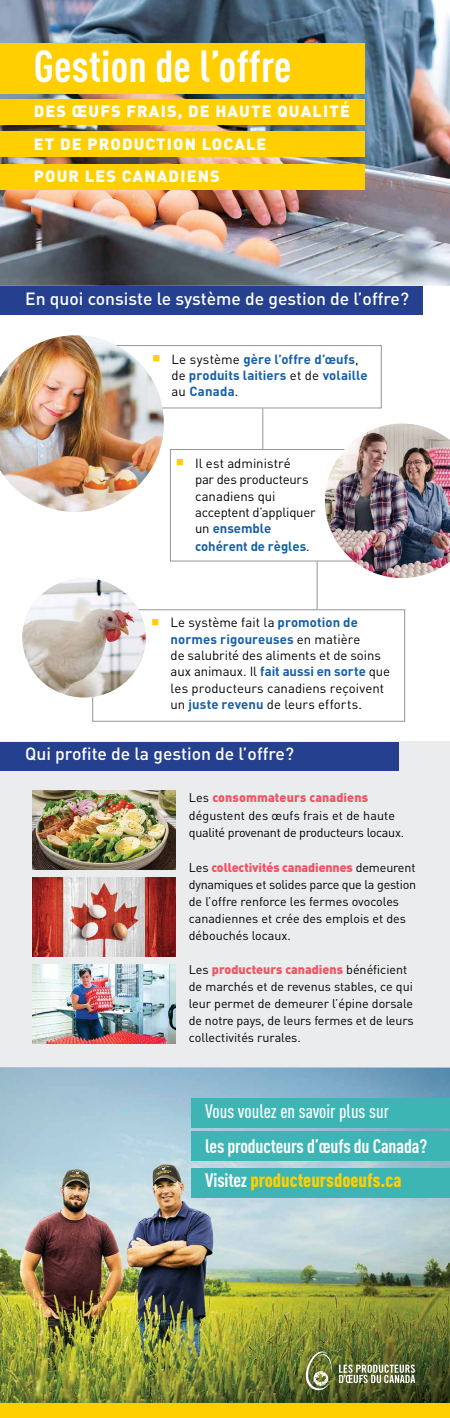
<style>
.page{position:relative;width:450px;height:1418px;background:#fff}
.page>*{position:absolute;margin:0;border:0;box-sizing:border-box;transform-origin:0 0}
.t1{font:700 44.25px "DIN Cond";letter-spacing:.005em;color:#fff}
.t2{font:700 19.25px/34.5px "DIN Cond";letter-spacing:-.01em;color:#fff}
.t3{font:500 19.25px "DIN Cond";color:#fff}
.t4{font:500 17.5px "DIN Pro";color:#fff}
.t5{font:900 16.25px/32.5px "DIN Pro";letter-spacing:.07em;color:#fff}
.t6{font:13.12px/16.2px "DIN Pro";color:#000}
.t7{font:700 13.12px/16.2px "DIN Pro";letter-spacing:.005em;color:#165ea9}
.t8{font:12.5px/17.1px "DIN Pro";color:#000}
.t9{font:12.5px/17px "DIN Pro";letter-spacing:-.02em;color:#000}
.s1{font-weight:400;color:#000}
.s2{font-weight:700;color:#165ea9}
.s3{font-weight:900;color:#f05363}
.s4{font-weight:900;color:#ffcf01}
</style>
<div class="page">
<div style="left:0;top:741px;width:450px;height:474px;background:#ebeced"></div>
<img style="left:0;top:1067px;width:450px;height:336px">
<div style="left:0;top:1403px;width:450px;height:15px;background:#ffcf01"></div>
<div style="left:81px;top:345px;width:301px;height:63px;border:1px solid #939598"></div>
<div style="left:92px;top:609px;width:313px;height:112px;border:1px solid #939598"></div>
<div style="left:170px;top:449px;width:235px;height:112px;border:1px solid #939598"></div>
<img style="left:0;top:0;width:450px;height:286px">
<div style="left:0;top:99px;width:365px;height:26px;background:#ffcf01"></div>
<div style="left:0;top:131px;width:365px;height:26px;background:#ffcf01"></div>
<div style="left:0;top:164px;width:365px;height:26px;background:#ffcf01"></div>
<div style="left:0;top:286px;width:422px;height:29px;background:#25408f"></div>
<div style="left:0;top:741px;width:399px;height:29px;background:#25408f"></div>
<div style="left:0;top:43px;width:365px;height:51px;background:#ffcf01"></div>
<img style="left:0;top:335px;width:164px;height:177px">
<div style="left:191px;top:1098px;width:259px;height:29px;background:#3db5b4"></div>
<div style="left:191px;top:1131px;width:259px;height:30px;background:#3db5b4"></div>
<div style="left:191px;top:1167px;width:259px;height:30px;background:#3db5b4"></div>
<img style="left:32px;top:791px;width:144px;height:78px">
<img style="left:32px;top:877px;width:144px;height:79px">
<img style="left:32px;top:964px;width:144px;height:79px">
<svg style="left:306px;top:1351px;width:27px;height:39px"></svg>
<svg style="left:339px;top:1364px;width:76px;height:19px"></svg>
<hr style="left:262px;top:408px;width:1px;height:42px;background:#939598">
<hr style="left:317px;top:561px;width:1px;height:48px;background:#939598">
<img style="left:325px;top:423px;width:125px;height:155px">
<img style="left:22px;top:578px;width:124px;height:119px">
<svg style="left:153px;top:355px;width:6px;height:7px"></svg>
<h1 class="t1" style="left:34px;top:39px;width:259px">Gestion de l’offre</h1>
<h3 class="t5" style="left:34px;top:94px;width:318px">DES ŒUFS FRAIS, DE HAUTE QUALITÉ<br>ET DE PRODUCTION LOCALE<br>POUR LES CANADIENS</h3>
<h3 class="t4" style="left:25px;top:287px;width:385px">En quoi consiste le système de gestion de l’offre?</h3>
<p class="t7" style="left:171px;top:350px;width:198px"><span class="s1">Le système</span> gère l’offre d’œufs<span class="s1">, de</span> produits laitiers <span class="s1">et de</span> volaille <span class="s1">au</span> Canada<span class="s1">.</span></p>
<p class="t6" style="left:195px;top:454px;width:122px">Il est administré<br>par des producteurs canadiens qui acceptent d’appliquer un <span class="s2">ensemble</span></p>
<p class="t7" style="left:195px;top:537px;width:116px">cohérent de règles<span class="s1">.</span></p>
<p class="t6" style="left:171px;top:614px;width:221px">Le système fait la <span class="s2">promotion de normes rigoureuses</span> en matière<br>de salubrité des aliments et de soins aux animaux. Il <span class="s2">fait aussi en sorte</span> que les producteurs canadiens reçoivent un <span class="s2">juste revenu</span> de leurs efforts.</p>
<h3 class="t4" style="left:25px;top:742px;width:270px">Qui profite de la gestion de l’offre?</h3>
<p class="t9" style="left:189px;top:789px;width:217px">Les <span class="s3">consommateurs canadiens </span>dégustent des œufs frais et de haute qualité provenant de producteurs locaux.</p>
<p class="t8" style="left:189px;top:858px;width:229px">Les <span class="s3">collectivités canadiennes</span> demeurent dynamiques et solides parce que la gestion de l’offre renforce les fermes ovocoles canadiennes et crée des emplois et des débouchés locaux.</p>
<p class="t8" style="left:189px;top:960px;width:226px">Les <span class="s3">producteurs canadiens</span> bénéficient de marchés et de revenus stables, ce qui leur permet de demeurer l’épine dorsale de notre pays, de leurs fermes et de leurs collectivités rurales.</p>
<h2 class="t3" style="left:205px;top:1100px;width:185px">Vous voulez en savoir plus sur</h2>
<h2 class="t2" style="left:205px;top:1128px;width:224px">les producteurs d’œufs du Canada?<br>Visitez <span class="s4">producteursdoeufs.ca</span></h2>
</div>
